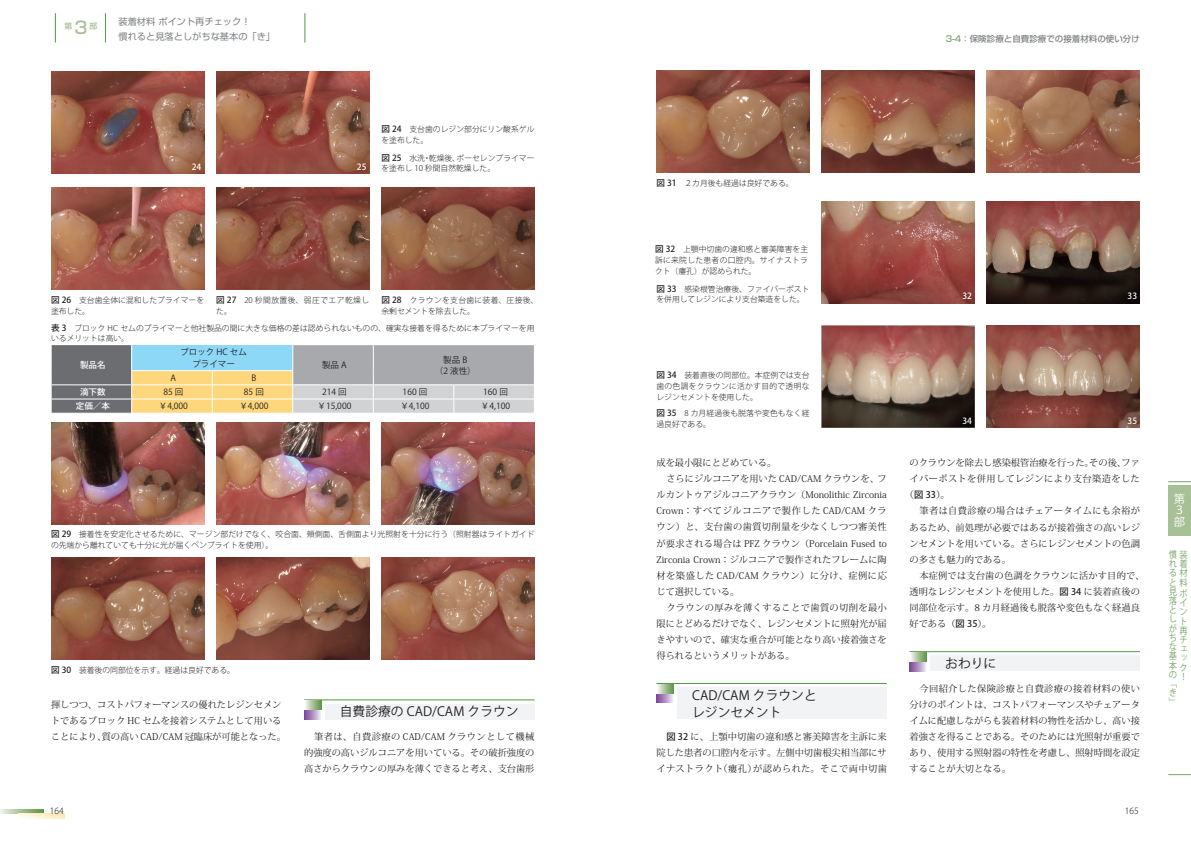
<style>
.page{position:relative;width:1191px;height:842px;background:#fff}
.page>*{position:absolute;margin:0;border:0;box-sizing:border-box;transform-origin:0 0}
.t1{font:12.8px/17px "Koz Go Pro";color:#231f20}
.t2{font:11.3px/11.3px "Koz Go Pro";color:#fff}
.本文{font:9.2px/16.1px "Koz Min Pro";color:#231f20;text-align:justify}
.本文-2{font:9.2px/16.1px "Koz Min Pro";letter-spacing:.02em;color:#231f20}
.t3{font:9.2px/14.2px "Shin Go Pro";color:#808285}
.t4{font:9.2px/9.2px "Koz Go Pro";color:#78a465;text-align:justify;scale:.9 1}
.本文-3{font:9.2px "Koz Min Pro";letter-spacing:.045em;color:#231f20}
.表内文字{font:8.5px "Koz Go Pro";color:#231f20}
.t5{font:500 8.5px "Shin Go Pro";color:#808285}
.図説明{font:500 8.5px "Koz Go Pro";color:#fff}
.表内文字_白M{font:500 8.5px "Koz Go Pro";color:#fff}
.t6{font:300 8.5px "Koz Go Pro";color:#231f20}
.図説明-2{font:300 7.8px/10.6px "Koz Go Pro";color:#231f20}
.図説明-3{font:300 7.8px/10.6px "Koz Go Pro";letter-spacing:.04em;color:#231f20}
.図説明-4{font:300 7.8px/10.6px "Koz Go Pro";letter-spacing:.055em;color:#231f20}
.t7{font:500 7.8px "Shin Go Pro";color:#a7c096}
.s1{font-size:17px}
.s2{font-weight:500;font-size:8.5px}
.s3{color:#78a465}
.s4{font-family:"Koz Go Pro";font-weight:500}
</style>
<div class="page">
<svg style="left:0;top:809px;width:44px;height:5px"></svg>
<svg style="left:19px;top:814px;width:46px;height:4px"></svg>
<hr style="left:55px;top:13px;width:1px;height:30px;background:#569649">
<hr style="left:304px;top:13px;width:1px;height:30px;background:#569649">
<hr style="left:105px;top:13px;width:1px;height:30px;background:#569649">
<div style="left:1168px;top:485px;width:23px;height:51px;background:#a7c096"></div>
<svg style="left:1168px;top:481px;width:23px;height:1px"></svg>
<svg style="left:1168px;top:774px;width:23px;height:1px"></svg>
<img style="left:51px;top:72px;width:153px;height:102px">
<img style="left:51px;top:188px;width:153px;height:102px">
<img style="left:216px;top:72px;width:153px;height:102px">
<img style="left:216px;top:188px;width:153px;height:102px">
<img style="left:381px;top:188px;width:153px;height:102px">
<div style="left:325px;top:704px;width:209px;height:15px;background:#f2f3f4"></div>
<hr style="left:304px;top:699px;width:230px;height:1px;background:#569649">
<svg style="left:304px;top:710px;width:17px;height:9px"></svg>
<svg style="left:305px;top:700px;width:16px;height:10px"></svg>
<img style="left:51px;top:422px;width:153px;height:102px">
<img style="left:51px;top:557px;width:153px;height:102px">
<img style="left:656px;top:71px;width:153px;height:102px">
<img style="left:216px;top:422px;width:153px;height:102px">
<img style="left:216px;top:557px;width:153px;height:102px">
<img style="left:821px;top:71px;width:153px;height:102px">
<img style="left:381px;top:422px;width:153px;height:102px">
<img style="left:381px;top:557px;width:153px;height:102px">
<img style="left:986px;top:71px;width:154px;height:102px">
<div style="left:677px;top:687px;width:210px;height:32px;background:#f2f3f4"></div>
<hr style="left:656px;top:683px;width:231px;height:1px;background:#569649">
<svg style="left:656px;top:693px;width:17px;height:10px"></svg>
<svg style="left:658px;top:684px;width:15px;height:9px"></svg>
<div style="left:930px;top:655px;width:210px;height:16px;background:#f2f3f4"></div>
<hr style="left:909px;top:651px;width:231px;height:1px;background:#569649">
<svg style="left:909px;top:662px;width:17px;height:9px"></svg>
<svg style="left:911px;top:652px;width:15px;height:10px"></svg>
<svg style="left:51px;top:345px;width:483px;height:68px;background:#b7baae"></svg>
<img style="left:821px;top:201px;width:153px;height:102px">
<img style="left:821px;top:326px;width:153px;height:102px">
<img style="left:986px;top:201px;width:154px;height:102px">
<img style="left:986px;top:326px;width:154px;height:102px">
<p class="t7" style="left:65px;top:19px;width:34px">第<span class="s1">３</span>部</p>
<p class="t3" style="left:118px;top:14px;width:158px">装着材料 ポイント再チェック！<br>慣れると見落としがちな基本の「き」</p>
<p class="図説明" style="left:192px;top:161px;width:11px">24</p>
<p class="図説明" style="left:357px;top:161px;width:11px">25</p>
<p class="図説明-2" style="left:381px;top:124px;width:155px"><span class="s2">図 24</span>　支台歯のレジン部分にリン酸系ゲルを塗布した。</p>
<p class="図説明-2" style="left:381px;top:153px;width:155px"><span class="s2">図 25</span>　水洗・乾燥後、ポーセレンプライマーを塗布し 10 秒間自然乾燥した。</p>
<p class="図説明-2" style="left:51px;top:295px;width:155px"><span class="s2">図 26</span>　支台歯全体に混和したプライマーを塗布した。</p>
<p class="図説明-4" style="left:216px;top:295px;width:155px"><span class="s2">図 27</span>　20 秒間放置後、弱圧でエア乾燥した。</p>
<p class="図説明-3" style="left:381px;top:295px;width:158px"><span class="s2">図 28</span>　クラウンを支台歯に装着、圧接後、余剰セメントを除去した。</p>
<p class="図説明-2" style="left:51px;top:323px;width:485px"><span class="s2">表 3</span>　ブロック HC セムのプライマーと他社製品の間に大きな価格の差は認められないものの、確実な接着を得るために本プライマーを用いるメリットは高い。</p>
<p class="表内文字_白M" style="left:80px;top:360px;width:27px">製品名</p>
<p class="表内文字" style="left:180px;top:347px;width:68px">ブロック HC セム</p>
<p class="表内文字" style="left:192px;top:358px;width:44px">プライマー</p>
<p class="表内文字" style="left:322px;top:360px;width:26px">製品 A</p>
<p class="表内文字" style="left:443px;top:354px;width:26px">製品 B</p>
<p class="表内文字" style="left:435px;top:365px;width:42px">（2 液性）</p>
<p class="表内文字" style="left:171px;top:372px;width:7px">A</p>
<p class="表内文字" style="left:251px;top:372px;width:6px">B</p>
<p class="表内文字_白M" style="left:80px;top:387px;width:27px">滴下数</p>
<p class="表内文字" style="left:163px;top:387px;width:22px">85 回</p>
<p class="表内文字" style="left:244px;top:387px;width:22px">85 回</p>
<p class="表内文字" style="left:322px;top:387px;width:26px">214 回</p>
<p class="表内文字" style="left:403px;top:387px;width:26px">160 回</p>
<p class="表内文字" style="left:483px;top:387px;width:26px">160 回</p>
<p class="表内文字_白M" style="left:76px;top:401px;width:36px">定価／本</p>
<p class="表内文字" style="left:159px;top:401px;width:31px">￥4,000</p>
<p class="表内文字" style="left:239px;top:401px;width:31px">￥4,000</p>
<p class="表内文字" style="left:317px;top:401px;width:35px">￥15,000</p>
<p class="表内文字" style="left:400px;top:401px;width:31px">￥4,100</p>
<p class="表内文字" style="left:481px;top:401px;width:31px">￥4,100</p>
<p class="図説明-2" style="left:51px;top:529px;width:485px"><span class="s2">図 29</span>　接着性を安定化させるために、マージン部だけでなく、咬合面、頰側面、舌側面より光照射を十分に行う（照射器はライトガイドの先端から離れていても十分に光が届くペンブライトを使用）。</p>
<p class="図説明-2" style="left:51px;top:665px;width:185px"><span class="s2">図 30</span>　装着後の同部位を示す。経過は良好である。</p>
<p class="本文" style="left:51px;top:696px;width:236px;text-align:left">揮しつつ、コストパフォーマンスの優れたレジンセメントであるブロック HC セムを接着システムとして用いることにより、質の高い CAD/CAM 冠臨床が可能となった。</p>
<p class="t1" style="left:340px;top:704px;width:180px">自費診療の CAD/CAM クラウン</p>
<p class="本文" style="left:304px;top:728px;width:232px;text-indent:10px">筆者は、自費診療の CAD/CAM クラウンとして機械的強度の高いジルコニアを用いている。その破折強度の高さからクラウンの厚みを薄くできると考え、支台歯形</p>
<p class="t6" style="left:50px;top:805px;width:15px">164</p>
<p class="t5" style="left:945px;top:32px;width:196px"><span class="s3">3-4：</span>保険診療と自費診療での接着材料の使い分け</p>
<p class="図説明-2" style="left:656px;top:178px;width:139px"><span class="s2">図 31</span>　２カ月後も経過は良好である。</p>
<p class="図説明-2" style="left:655px;top:244px;width:155px;line-height:11px;text-align:justify"><span class="s2">図 32</span>　上顎中切歯の違和感と審美障害を主訴に来院した患者の口腔内。サイナストラクト（瘻孔）が認められた。</p>
<p class="図説明-2" style="left:656px;top:284px;width:155px"><span class="s2">図 33</span>　感染根管治療後、ファイバーポストを併用してレジンにより支台築造をした。</p>
<p class="図説明" style="left:962px;top:291px;width:11px">32</p>
<p class="図説明" style="left:1127px;top:291px;width:11px">33</p>
<p class="図説明-2" style="left:656px;top:370px;width:155px;line-height:11px;text-align:justify"><span class="s2">図 34</span>　装着直後の同部位。本症例では支台歯の色調をクラウンに活かす目的で透明なレジンセメントを使用した。</p>
<p class="図説明-2" style="left:656px;top:408px;width:155px"><span class="s2">図 35</span>　8 カ月経過後も脱落や変色もなく経過良好である。</p>
<p class="本文" style="left:656px;top:454px;width:121px">成を最小限にとどめている。</p>
<p class="本文" style="left:656px;top:470px;width:232px;text-indent:10px">さらにジルコニアを用いた CAD/CAM クラウンを、フルカントゥアジルコニアクラウン（Monolithic Zirconia Crown：すべてジルコニアで製作した CAD/CAM クラウン）と、支台歯の歯質切削量を少なくしつつ審美性が要求される場合は PFZ クラウン（Porcelain Fused to Zirconia Crown：ジルコニアで製作されたフレームに陶材を築盛した CAD/CAM クラウン）に分け、症例に応じて選択している。</p>
<p class="本文" style="left:656px;top:599px;width:232px;text-indent:10px">クラウンの厚みを薄くすることで歯質の切削を最小限にとどめるだけでなく、レジンセメントに照射光が届きやすいので、確実な重合が可能となり高い接着強さを得られるというメリットがある。</p>
<p class="t1" style="left:692px;top:687px;width:126px">CAD/CAM クラウンとレジンセメント</p>
<p class="本文" style="left:656px;top:728px;width:232px;text-indent:10px"><span class="s4">図 32</span> に、上顎中切歯の違和感と審美障害を主訴に来院した患者の口腔内を示す。左側中切歯根尖相当部にサイナストラクト（瘻孔）が認められた。そこで両中切歯</p>
<p class="図説明" style="left:962px;top:415px;width:11px">34</p>
<p class="図説明" style="left:1127px;top:415px;width:11px">35</p>
<p class="本文" style="left:909px;top:454px;width:232px">のクラウンを除去し感染根管治療を行った。その後、ファ</p>
<p class="本文-3" style="left:909px;top:472px;width:232px">イバーポストを併用してレジンにより支台築造をした</p>
<p class="本文" style="left:905px;top:487px;width:46px">（<span class="s4">図 33</span>）。</p>
<p class="本文" style="left:909px;top:503px;width:232px;text-indent:10px">筆者は自費診療の場合はチェアータイムにも余裕があるため、前処理が必要ではあるが接着強さの高いレジンセメントを用いている。さらにレジンセメントの色調の多さも魅力的である。</p>
<p class="本文-2" style="left:909px;top:567px;width:236px;text-indent:10px">本症例では支台歯の色調をクラウンに活かす目的で、透明なレジンセメントを使用した。<span class="s4">図 34</span> に装着直後の同部位を示す。8 カ月経過後も脱落や変色もなく経過良好である（<span class="s4">図 35</span>）。</p>
<p class="t1" style="left:945px;top:655px;width:53px">おわりに</p>
<p class="本文" style="left:909px;top:680px;width:232px;text-indent:10px">今回紹介した保険診療と自費診療の接着材料の使い分けのポイントは、コストパフォーマンスやチェアータイムに配慮しながらも装着材料の物性を活かし、高い接着強さを得ることである。そのためには光照射が重要であり、使用する照射器の特性を考慮し、照射時間を設定することが大切となる。</p>
<p class="t6" style="left:1125px;top:805px;width:15px">165</p>
<p class="t2" style="left:1174px;top:494px;width:12px">第<br>３部</p>
<p class="t4" style="left:1168px;top:550px;width:22px">慣装れ着る材と料</p>
<p class="t4" style="left:1179px;top:589px;width:10px;text-align:left">ポイント再チェック！</p>
<p class="t4" style="left:1168px;top:587px;width:11px">見落としがちな基本の「き」</p>
</div>
